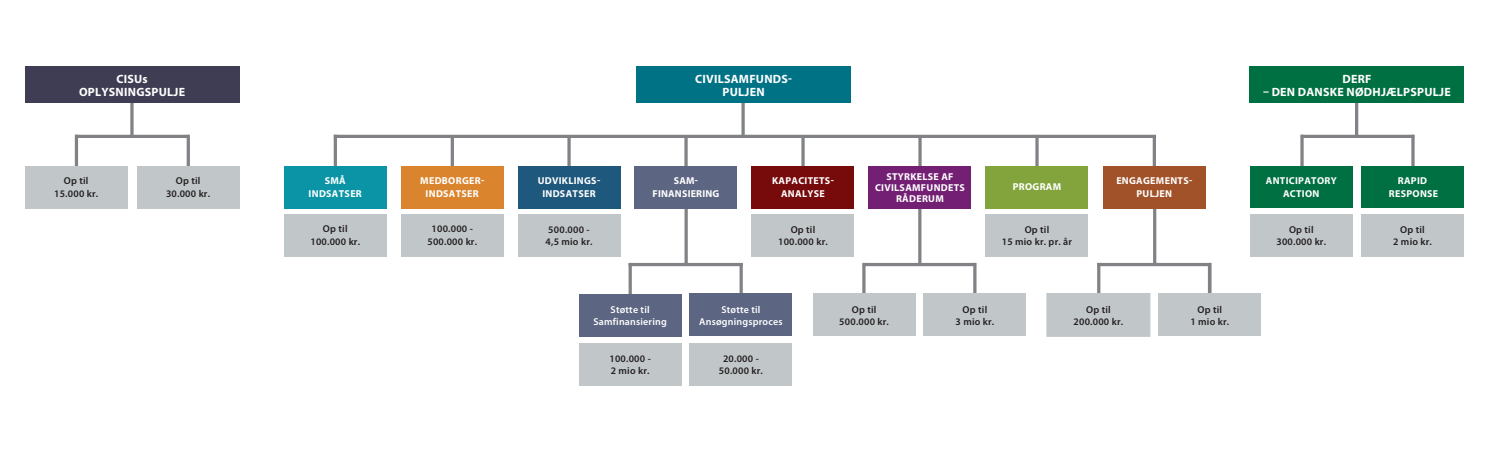
<style>
.page{position:relative;width:1488px;height:454px;background:#fff}
.page>*{position:absolute;margin:0;border:0;box-sizing:border-box;transform-origin:0 0}
.t1{font:700 12px/13.2px "Myriad Pro";letter-spacing:.02em;color:#fff;text-align:center}
.t2{font:600 10px/12.5px "Myriad Pro";letter-spacing:.02em;color:#231f20;text-align:center}
.t3{font:700 10px/12.5px "Myriad Pro";letter-spacing:.03em;color:#fff;text-align:center}
.t4{font:600 10px/12.5px "Myriad Pro";letter-spacing:.02em;color:#fff;text-align:center}
</style>
<div class="page">
<svg style="left:1207px;top:262px;width:4px;height:31px"></svg>
<hr style="left:1097px;top:262px;width:3px;height:32px;background:#808285">
<svg style="left:1152px;top:208px;width:4px;height:54px"></svg>
<svg style="left:1097px;top:262px;width:113px;height:4px"></svg>
<hr style="left:973px;top:262px;width:3px;height:32px;background:#808285">
<hr style="left:862px;top:262px;width:3px;height:32px;background:#808285">
<hr style="left:918px;top:203px;width:3px;height:61px;background:#808285">
<svg style="left:862px;top:262px;width:114px;height:4px"></svg>
<hr style="left:739px;top:263px;width:3px;height:32px;background:#808285">
<svg style="left:628px;top:266px;width:4px;height:27px"></svg>
<hr style="left:684px;top:203px;width:3px;height:61px;background:#808285">
<svg style="left:628px;top:262px;width:114px;height:4px"></svg>
<svg style="left:337px;top:134px;width:818px;height:4px;background:#97999b"></svg>
<hr style="left:741px;top:99px;width:3px;height:38px;background:#808285">
<div style="left:284px;top:213px;width:102px;height:43px;background:#c1c6c9"></div>
<hr style="left:334px;top:134px;width:3px;height:43px;background:#808285">
<div style="left:284px;top:165px;width:102px;height:43px;background:#0a94a6"></div>
<div style="left:401px;top:213px;width:102px;height:43px;background:#c1c6c9"></div>
<svg style="left:450px;top:136px;width:4px;height:29px"></svg>
<div style="left:401px;top:165px;width:102px;height:43px;background:#da842d"></div>
<div style="left:517px;top:213px;width:103px;height:43px;background:#c1c6c9"></div>
<hr style="left:567px;top:136px;width:3px;height:35px;background:#808285">
<div style="left:517px;top:165px;width:103px;height:43px;background:#1e587c"></div>
<div style="left:751px;top:213px;width:103px;height:43px;background:#c1c6c9"></div>
<hr style="left:801px;top:136px;width:3px;height:37px;background:#808285">
<div style="left:751px;top:165px;width:103px;height:43px;background:#770a0a"></div>
<div style="left:985px;top:213px;width:103px;height:43px;background:#c1c6c9"></div>
<hr style="left:1035px;top:135px;width:3px;height:39px;background:#808285">
<div style="left:985px;top:165px;width:103px;height:43px;background:#83a43d"></div>
<div style="left:1046px;top:292px;width:104px;height:44px;background:#c1c6c9;border:1px solid #c1c6c9"></div>
<div style="left:1158px;top:293px;width:103px;height:43px;background:#c1c6c9"></div>
<hr style="left:1152px;top:138px;width:3px;height:36px;background:#808285">
<div style="left:1102px;top:165px;width:103px;height:43px;background:#a15228"></div>
<hr style="left:684px;top:137px;width:3px;height:38px;background:#808285">
<div style="left:634px;top:165px;width:103px;height:43px;background:#5c6582"></div>
<div style="left:578px;top:342px;width:103px;height:43px;background:#c1c6c9"></div>
<div style="left:578px;top:293px;width:103px;height:43px;background:#5c6582"></div>
<div style="left:689px;top:342px;width:103px;height:43px;background:#c1c6c9"></div>
<div style="left:689px;top:293px;width:103px;height:43px;background:#5c6582"></div>
<div style="left:812px;top:293px;width:103px;height:43px;background:#c1c6c9"></div>
<div style="left:923px;top:293px;width:103px;height:43px;background:#c1c6c9"></div>
<hr style="left:918px;top:136px;width:3px;height:38px;background:#808285">
<div style="left:868px;top:165px;width:103px;height:43px;background:#721f74"></div>
<svg style="left:130px;top:103px;width:4px;height:31px"></svg>
<hr style="left:187px;top:134px;width:3px;height:38px;background:#808285">
<hr style="left:75px;top:134px;width:3px;height:39px;background:#808285">
<svg style="left:75px;top:134px;width:114px;height:4px"></svg>
<div style="left:25px;top:165px;width:103px;height:43px;background:#c1c6c9"></div>
<div style="left:137px;top:165px;width:102px;height:43px;background:#c1c6c9"></div>
<div style="left:25px;top:67px;width:214px;height:36px;background:#3e3d53"></div>
<svg style="left:1355px;top:103px;width:3px;height:31px"></svg>
<hr style="left:1411px;top:134px;width:3px;height:38px;background:#808285">
<hr style="left:1300px;top:134px;width:3px;height:39px;background:#808285">
<svg style="left:1300px;top:134px;width:114px;height:4px"></svg>
<div style="left:1249px;top:67px;width:214px;height:36px;background:#006f42"></div>
<div style="left:1249px;top:213px;width:103px;height:43px;background:#c1c6c9"></div>
<div style="left:1249px;top:166px;width:103px;height:41px;background:#006f42"></div>
<div style="left:1361px;top:213px;width:102px;height:43px;background:#c1c6c9"></div>
<div style="left:1361px;top:165px;width:102px;height:42px;background:#006f42"></div>
<div style="left:636px;top:67px;width:214px;height:36px;background:#007286"></div>
<p class="t1" style="left:79px;top:71px;width:108px">CISUs<br>OPLYSNINGSPULJE</p>
<p class="t1" style="left:1342px;top:71px;width:30px">DERF</p>
<p class="t1" style="left:695px;top:71px;width:98px">CIVILSAMFUNDS-<br>PULJEN</p>
<p class="t1" style="left:1262px;top:85px;width:189px">– DEN DANSKE NØDHJÆLPSPULJE</p>
<p class="t2" style="left:54px;top:174px;width:46px">Op til<br>15.000 kr.</p>
<p class="t2" style="left:166px;top:174px;width:46px">Op til<br>30.000 kr.</p>
<p class="t3" style="left:308px;top:174px;width:55px">SMÅ<br>INDSATSER</p>
<p class="t2" style="left:310px;top:222px;width:51px">Op til<br>100.000 kr.</p>
<p class="t3" style="left:420px;top:174px;width:65px">MEDBORGER-<br>INDSATSER</p>
<p class="t2" style="left:427px;top:222px;width:51px">100.000 -<br>500.000 kr.</p>
<p class="t3" style="left:537px;top:174px;width:64px">UDVIKLINGS-<br>INDSATSER</p>
<p class="t3" style="left:652px;top:174px;width:68px">SAM-<br>FINANSIERING</p>
<p class="t3" style="left:772px;top:174px;width:63px">KAPACITETS-<br>ANALYSE</p>
<p class="t3" style="left:875px;top:170px;width:91px;line-height:11.2px">STYRKELSE AF<br>CIVILSAMFUNDETS<br>RÅDERUM</p>
<p class="t3" style="left:1012px;top:180px;width:50px">PROGRAM</p>
<p class="t3" style="left:1116px;top:174px;width:77px">ENGAGEMENTS-<br>PULJEN</p>
<p class="t3" style="left:1265px;top:174px;width:72px">ANTICIPATORY<br>ACTION</p>
<p class="t3" style="left:1388px;top:174px;width:51px">RAPID<br>RESPONSE</p>
<p class="t2" style="left:545px;top:222px;width:48px;text-align:left">500.000 -<br>4,5 mio kr.</p>
<p class="t2" style="left:778px;top:222px;width:51px">Op til<br>100.000 kr.</p>
<p class="t2" style="left:1001px;top:222px;width:72px">Op til<br>15 mio kr. pr. år</p>
<p class="t2" style="left:1276px;top:222px;width:51px">Op til<br>300.000 kr.</p>
<p class="t2" style="left:1392px;top:222px;width:40px">Op til<br>2 mio kr.</p>
<p class="t4" style="left:593px;top:302px;width:75px">Støtte til<br>Samfinansiering</p>
<p class="t4" style="left:699px;top:302px;width:85px">Støtte til<br>Ansøgningsproces</p>
<p class="t2" style="left:839px;top:302px;width:51px">Op til<br>500.000 kr.</p>
<p class="t2" style="left:955px;top:302px;width:40px">Op til<br>3 mio kr.</p>
<p class="t2" style="left:1073px;top:302px;width:51px">Op til<br>200.000 kr.</p>
<p class="t2" style="left:1190px;top:302px;width:40px">Op til<br>1 mio kr.</p>
<p class="t2" style="left:609px;top:351px;width:43px;text-align:left">100.000 -<br>2 mio kr.</p>
<p class="t2" style="left:719px;top:351px;width:46px">20.000 -<br>50.000 kr.</p>
</div>
